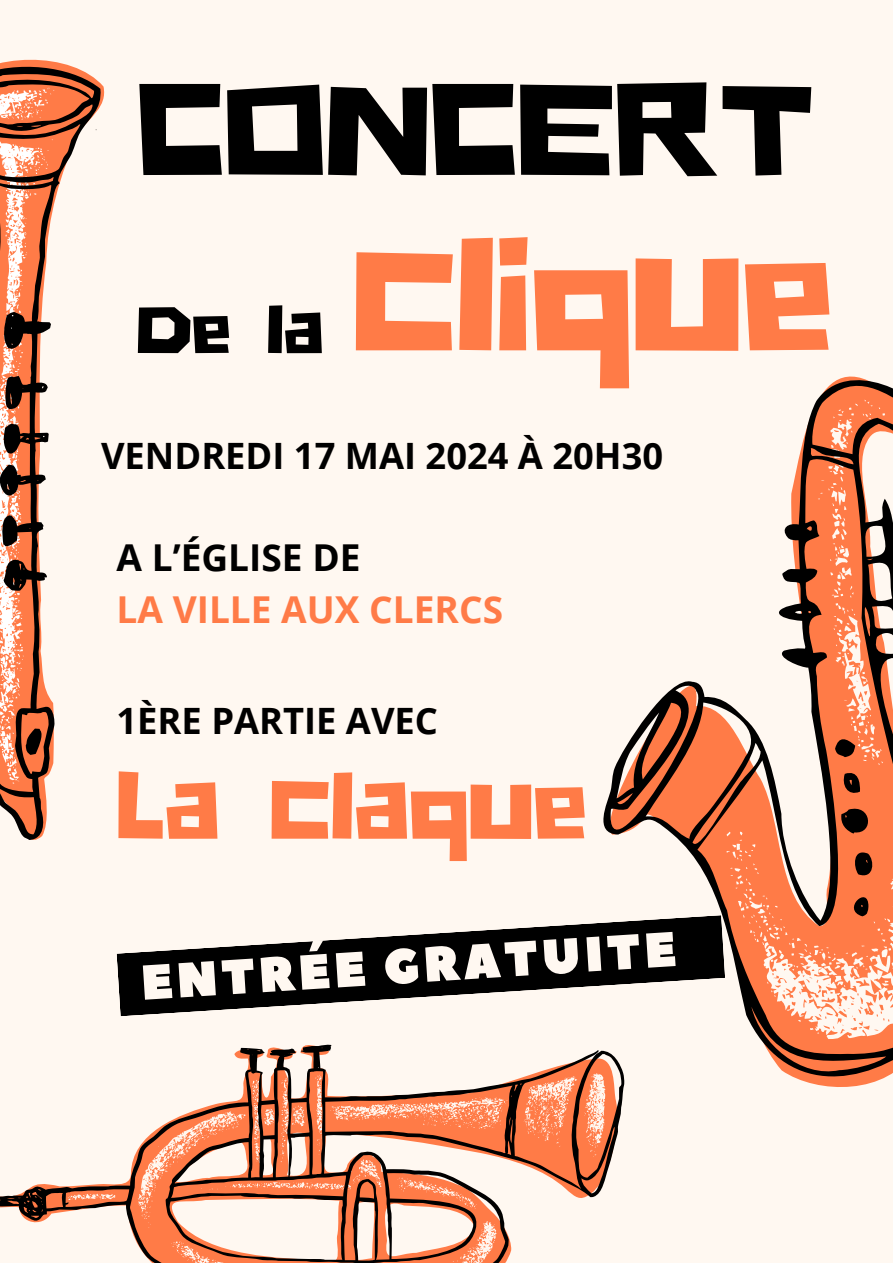
<style>
.page{position:relative;width:893px;height:1263px;background:#fff8f1}
.page>*{position:absolute;margin:0;border:0;box-sizing:border-box;transform-origin:0 0}
.t1{font:162.38px "Hitchcut";color:#ff7b47}
.t2{font:132.15px "Hitchcut";color:#000}
.t3{font:95.62px "Hitchcut";color:#ff7b47}
.t4{font:68.93px "Hitchcut";color:#000}
.t5{font:48.97px "Peace Sans";color:#fff8f1}
.t6{font:700 37.05px "Open Sans";color:#ff7b47}
.t7{font:700 37.05px "Open Sans";color:#000}
.t8{font:700 36.3px "Open Sans";color:#000}
</style>
<div class="page">
<svg style="left:603px;top:376px;width:290px;height:711px"></svg>
<svg style="left:0;top:59px;width:105px;height:781px"></svg>
<svg style="left:117px;top:915px;width:608px;height:101px;fill:#000"></svg>
<svg style="left:0;top:1044px;width:625px;height:219px"></svg>
<h2 class="t2" style="left:137px;top:41px;width:679px">CONCERT</h2>
<p class="t4" style="left:136px;top:283px;width:188px">De la</p>
<p class="t1" style="left:353px;top:185px;width:481px">clique</p>
<h4 class="t8" style="left:101px;top:430px;width:563px">VENDREDI 17 MAI 2024 À 20H30</h4>
<p class="t7" style="left:117px;top:531px;width:245px">A L’ÉGLISE DE</p>
<p class="t6" style="left:117px;top:583px;width:388px">LA VILLE AUX CLERCS</p>
<p class="t8" style="left:117px;top:695px;width:323px">1ÈRE PARTIE AVEC</p>
<p class="t3" style="left:117px;top:741px;width:471px">La claque</p>
<h1 class="t5" style="left:139px;top:952px;width:537px;rotate:-4deg">ENTRÉE GRATUITE</h1>
</div>
